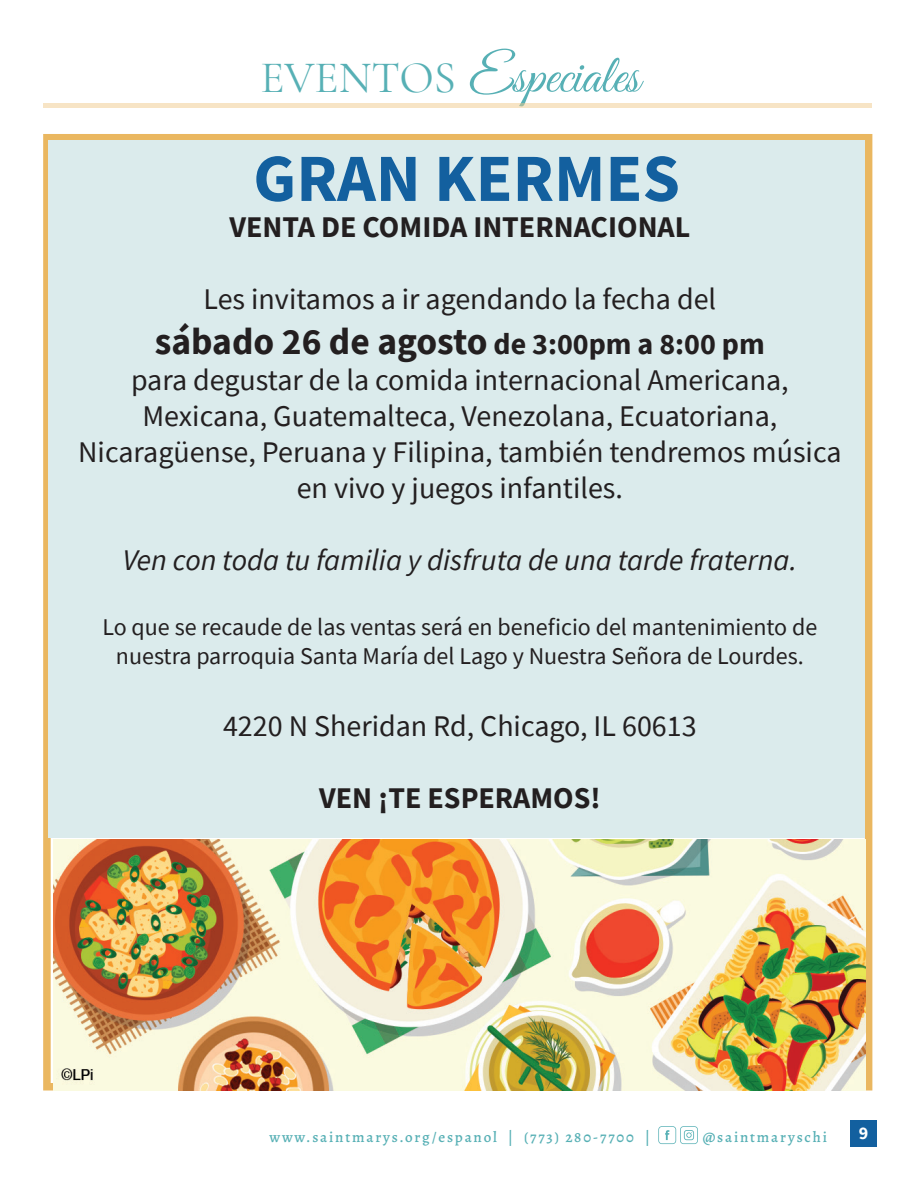
<style>
.page{position:relative;width:918px;height:1188px;background:#fff}
.page>*{position:absolute;margin:0;border:0;box-sizing:border-box;transform-origin:0 0}
.Subheader_2_Blue{font:700 67.5px "Source Sans Pro";color:#13609f}
.Main_Body_Text_138e6{font:54px "Great Vibes";color:#57b0b5}
.Main_Body_Text_138e6-2{font:700 37.5px "Source Sans Pro";color:#231f20}
.Main_Body_Text_138e6-3{font:30px/36px "Source Sans Pro";color:#231f20;text-align:center}
.Main_Body_Text_138e6-4{font:italic 30px "Source Sans Pro";color:#231f20}
.Main_Body_Text_138e6-5{font:700 30px "Source Sans Pro";color:#231f20}
.Main_Body_Text_138e6-6{font:24px/28.8px "Source Sans Pro";color:#231f20;text-align:center}
.Page_Number{font:700 18px "Source Sans Pro";color:#fff}
.Footer_Right{font:500 15px "Alegreya";letter-spacing:.12em;color:#57b0b5}
.s1{font-family:"Cormorant";font-size:45px}
.s2{font-size:30px}
</style>
<div class="page">
<div style="left:43px;top:134px;width:829px;height:957px;border:8px solid #eab760"></div>
<div style="left:49px;top:141px;width:816px;height:697px;background:#dbebec"></div>
<div style="left:850px;top:1120px;width:27px;height:27px;background:#13609f"></div>
<svg style="left:658px;top:1126px;width:40px;height:18px"></svg>
<img style="left:54px;top:839px;width:812px;height:252px">
<div style="left:43px;top:103px;width:829px;height:5px;background:#f7e4c5"></div>
<p class="Main_Body_Text_138e6" style="left:260px;top:41px;width:381px"><span class="s1">EVENTOS</span> Especiales</p>
<p class="Subheader_2_Blue" style="left:253px;top:133px;width:428px">GRAN KERMES</p>
<p class="Main_Body_Text_138e6-5" style="left:229px;top:207px;width:462px">VENTA DE COMIDA INTERNACIONAL</p>
<p class="Main_Body_Text_138e6-3" style="left:204px;top:281px;width:514px">Les invitamos a ir agendando la fecha del</p>
<p class="Main_Body_Text_138e6-2" style="left:155px;top:316px;width:612px">sábado 26 de agosto <span class="s2">de 3:00pm a 8:00 pm</span></p>
<p class="Main_Body_Text_138e6-3" style="left:78px;top:362px;width:765px">para degustar de la comida internacional Americana, Mexicana, Guatemalteca, Venezolana, Ecuatoriana, Nicaragüense, Peruana y Filipina, también tendremos música en vivo y juegos infantiles.</p>
<p class="Main_Body_Text_138e6-4" style="left:123px;top:541px;width:676px">Ven con toda tu familia y disfruta de una tarde fraterna.</p>
<p class="Main_Body_Text_138e6-6" style="left:102px;top:612px;width:716px">Lo que se recaude de las ventas será en beneficio del mantenimiento de nuestra parroquia Santa María del Lago y Nuestra Señora de Lourdes.</p>
<p class="Main_Body_Text_138e6-3" style="left:223px;top:707px;width:475px">4220 N Sheridan Rd, Chicago, IL 60613</p>
<p class="Main_Body_Text_138e6-5" style="left:319px;top:777px;width:283px">VEN ¡TE ESPERAMOS!</p>
<p class="Footer_Right" style="left:269px;top:1127px;width:382px">www.saintmarys.org/espanol | (773) 280-7700 |</p>
<p class="Footer_Right" style="left:703px;top:1127px;width:126px">@saintmaryschi</p>
<p class="Page_Number" style="left:859px;top:1121px;width:11px">9</p>
</div>
